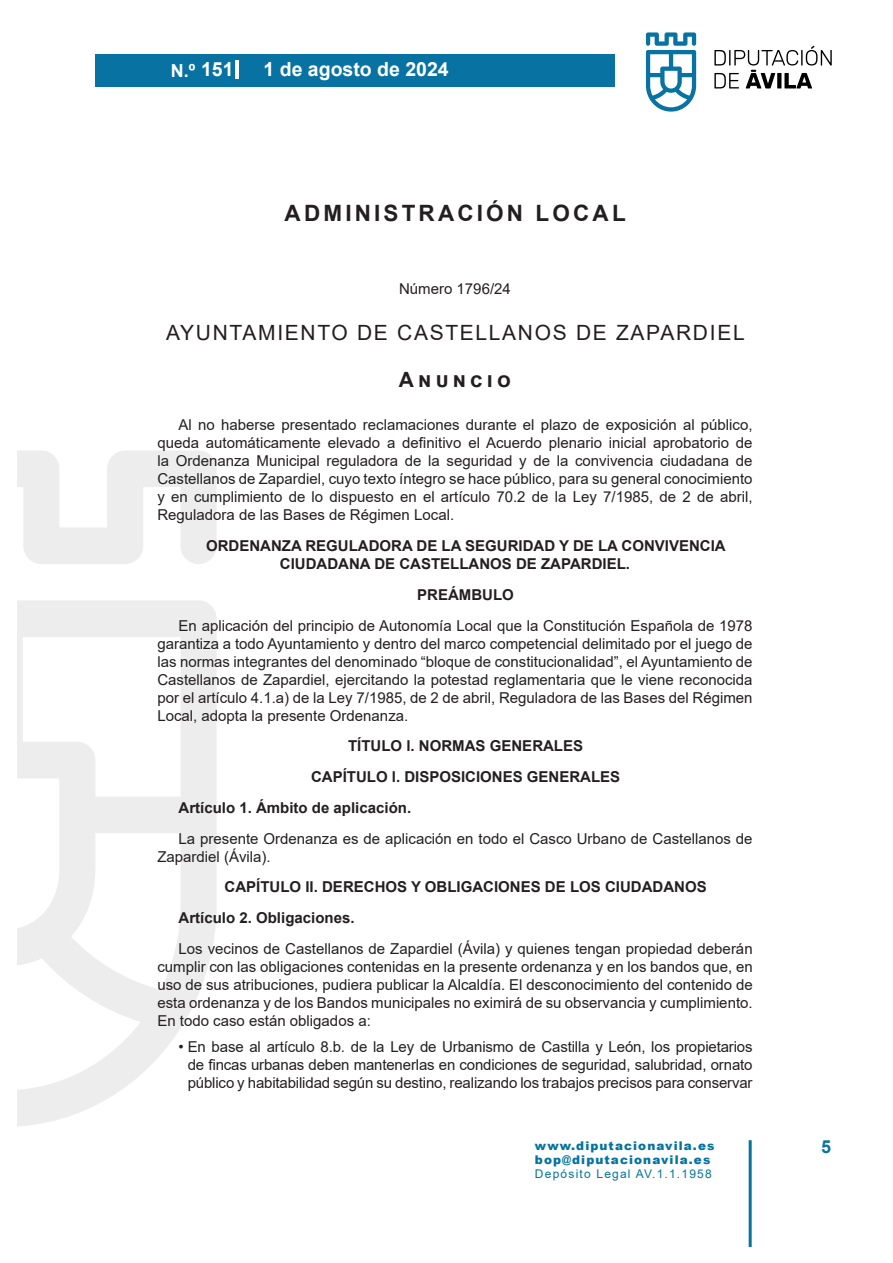
<style>
.page{position:relative;width:893px;height:1263px;background:#fff}
.page>*{position:absolute;margin:0;border:0;box-sizing:border-box;transform-origin:0 0}
.SECCION{font:700 22.5px "Arial";letter-spacing:.14em;color:#231f20}
.ORGANISMO{font:21px "Arial MT2";letter-spacing:.08em;color:#231f20}
.ANUNCIO_1{font:21px "Arial Bold MT2";color:#231f20}
.t1{font:700 19.5px "Arial";color:#fff}
.t2{font:700 18px "Arial";color:#fff}
.t3{font:700 18px "Arial";color:#0873a3}
.TEXTO{font:15px/18px "Arial MT2";color:#231f20;text-align:justify}
.TEXTO-2{font:700 15px/18px "Arial";color:#231f20}
.REFERENCIA{font:15px "Arial MT2";color:#231f20}
.t4{font:900 12px "Arial";letter-spacing:.09em;color:#05739e}
.t5{font:12px "Arial MT2";letter-spacing:.1em;color:#05739e}
.s1{font-size:19.5px}
.s2{font-family:"Arial"}
</style>
<div class="page">
<div style="left:95px;top:54px;width:520px;height:33px;background:#0873a3"></div>
<svg style="left:646px;top:32px;width:50px;height:80px"></svg>
<svg style="left:714px;top:46px;width:118px;height:42px"></svg>
<hr style="left:749px;top:1140px;width:3px;height:106px;background:#05739e">
<hr style="left:236px;top:60px;width:3px;height:18px;background:#fff">
<svg style="left:17px;top:451px;width:200px;height:675px"></svg>
<p class="t2" style="left:171px;top:58px;width:64px">N.º <span class="s1">151</span></p>
<h3 class="t1" style="left:263px;top:56px;width:187px">1 de agosto de 2024</h3>
<p class="SECCION" style="left:285px;top:197px;width:343px">ADMINISTRACIÓN LOCAL</p>
<p class="REFERENCIA" style="left:399px;top:278px;width:113px">Número 1796/24</p>
<p class="ORGANISMO" style="left:166px;top:318px;width:580px">AYUNTAMIENTO DE CASTELLANOS DE ZAPARDIEL</p>
<p class="ANUNCIO_1" style="left:399px;top:364px;width:114px">Anuncio</p>
<p class="TEXTO" style="left:157px;top:416px;width:597px;text-indent:21px">Al no haberse presentado reclamaciones durante el plazo de exposición al público, <span class="s2">queda automáticamente elevado a definitivo el Acuerdo plenario inicial aprobatorio de </span>la Ordenanza Municipal reguladora de la seguridad y de la convivencia ciudadana de Castellanos de Zapardiel, cuyo texto íntegro se hace público, para su general conocimiento y en cumplimiento de lo dispuesto en el artículo 70.2 de la Ley 7/1985, de 2 de abril, Reguladora de las Bases de Régimen Local.</p>
<p class="TEXTO-2" style="left:280px;top:537px;width:447px;text-indent:-74px">ORDENANZA REGULADORA DE LA SEGURIDAD Y DE LA CONVIVENCIA<br>CIUDADANA DE CASTELLANOS DE ZAPARDIEL.</p>
<p class="TEXTO-2" style="left:417px;top:586px;width:98px">PREÁMBULO</p>
<p class="TEXTO" style="left:157px;top:616px;width:597px;text-indent:21px">En aplicación del principio de Autonomía Local que la Constitución Española de 1978 garantiza a todo Ayuntamiento y dentro del marco competencial delimitado por el juego de las normas integrantes del denominado “bloque de constitucionalidad”, el Ayuntamiento de Castellanos de Zapardiel, ejercitando la potestad reglamentaria que le viene reconocida por el artículo 4.1.a) de la Ley 7/1985, de 2 de abril, Reguladora de las Bases del Régimen Local, adopta la presente Ordenanza.</p>
<p class="TEXTO-2" style="left:348px;top:737px;width:237px">TÍTULO l. NORMAS GENERALES</p>
<p class="TEXTO-2" style="left:311px;top:768px;width:311px">CAPÍTULO l. DISPOSICIONES GENERALES</p>
<p class="TEXTO-2" style="left:179px;top:799px;width:234px">Artículo 1. Ámbito de aplicación.</p>
<p class="TEXTO" style="left:157px;top:829px;width:597px;text-indent:21px">La presente Ordenanza es de aplicación en todo el Casco Urbano de Castellanos de<br><span class="s2">Zapardiel (Ávila).</span></p>
<p class="TEXTO-2" style="left:225px;top:878px;width:483px">CAPÍTULO II. DERECHOS Y OBLIGACIONES DE LOS CIUDADANOS</p>
<p class="TEXTO-2" style="left:179px;top:909px;width:177px">Artículo 2. Obligaciones.</p>
<p class="TEXTO" style="left:157px;top:939px;width:597px;text-indent:21px"><span class="s2">Los vecinos de Castellanos de Zapardiel (Ávila) y quienes tengan propiedad deberán </span>cumplir con las obligaciones contenidas en la presente ordenanza y en los bandos que, en uso de sus atribuciones, pudiera publicar la Alcaldía. El desconocimiento del contenido de esta ordenanza y de los Bandos municipales no eximirá de su observancia y cumplimiento.<br>En todo caso están obligados a:</p>
<p class="TEXTO" style="left:188px;top:1038px;width:566px;text-indent:-9px">• En base al artículo 8.b. de la Ley de Urbanismo de Castilla y León, los propietarios <span class="s2">de fincas urbanas deben mantenerlas en condiciones de seguridad, salubridad, ornato </span>público y habitabilidad según su destino, realizando los trabajos precisos para conservar</p>
<p class="t4" style="left:535px;top:1136px;width:181px">www.diputacionavila.es</p>
<p class="t3" style="left:821px;top:1134px;width:12px">5</p>
<p class="t4" style="left:535px;top:1151px;width:177px">bop@diputacionavila.es</p>
<p class="t5" style="left:535px;top:1166px;width:178px">Depósito Legal AV.1.1.1958</p>
</div>
